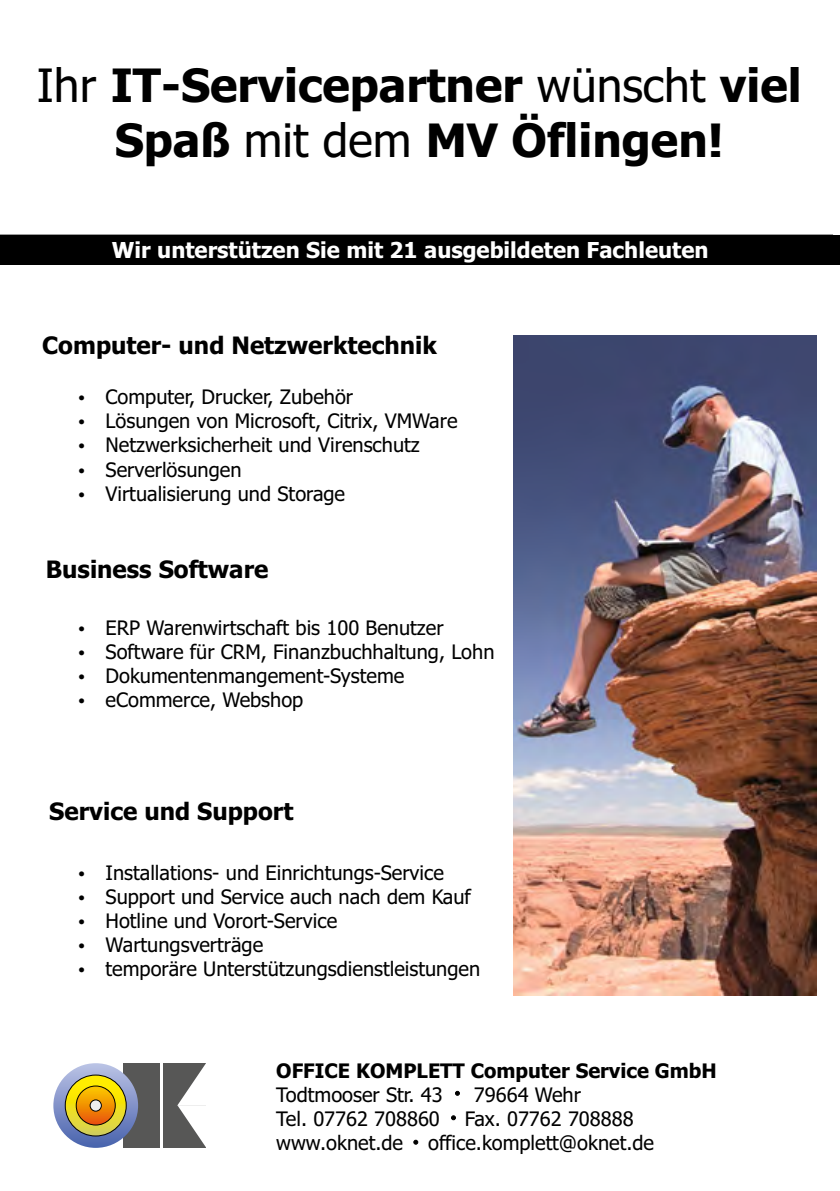
<style>
.page{position:relative;width:840px;height:1191px;background:#fff}
.page>*{position:absolute;margin:0;border:0;box-sizing:border-box;transform-origin:0 0}
.t1{font:700 46px/55.6px "Tahoma";color:#000;text-align:center}
.t2{font:700 24px "Tahoma";color:#000}
.t3{font:700 22px "Tahoma";color:#fff}
.t4{font:20px/24.2px "Tahoma";color:#000}
.t5{font:700 20px "Tahoma";color:#000}
.s1{font-weight:400}
</style>
<div class="page">
<svg style="left:455px;top:1091px;width:4px;height:4px"></svg>
<svg style="left:451px;top:1115px;width:4px;height:5px"></svg>
<svg style="left:413px;top:1140px;width:5px;height:4px"></svg>
<div style="left:0;top:235px;width:832px;height:29px;background:#000"></div>
<img style="left:513px;top:335px;width:303px;height:660px">
<div style="left:123px;top:1063px;width:36px;height:84px;background:#575756"></div>
<svg style="left:53px;top:1063px;width:85px;height:84px;background:#8190c4"></svg>
<svg style="left:65px;top:1075px;width:61px;height:61px;background:#dccf1c"></svg>
<div style="left:65px;top:1075px;width:61px;height:61px;border:1px solid #000;border-radius:50%"></div>
<svg style="left:76px;top:1086px;width:39px;height:39px"></svg>
<div style="left:76px;top:1086px;width:39px;height:39px;border:1px solid #000;border-radius:50%"></div>
<div style="left:90px;top:1100px;width:11px;height:11px;background:#ededed;border-radius:50%"></div>
<div style="left:90px;top:1099px;width:11px;height:12px;border:1px solid #000;border-radius:50%"></div>
<div style="left:163px;top:1063px;width:42px;height:84px;background:#575756"></div>
<svg style="left:177px;top:1063px;width:29px;height:84px"></svg>
<h1 class="t1" style="left:37px;top:59px;width:766px"><span class="s1">Ihr</span> IT-Servicepartner <span class="s1">wünscht</span> viel<br>Spaß <span class="s1">mit dem</span> MV Öflingen!</h1>
<p class="t3" style="left:112px;top:235px;width:597px">Wir unterstützen Sie mit 21 ausgebildeten Fachleuten</p>
<p class="t2" style="left:42px;top:328px;width:396px">Computer- und Netzwerktechnik</p>
<p class="t4" style="left:105px;top:386px;width:353px">Computer, Drucker, Zubehör<br>Lösungen von Microsoft, Citrix, VMWare<br>Netzwerksicherheit und Virenschutz<br>Serverlösungen<br>Virtualisierung und Storage</p>
<p class="t2" style="left:46px;top:553px;width:224px">Business Software</p>
<p class="t4" style="left:105px;top:616px;width:390px">ERP Warenwirtschaft bis 100 Benutzer Software für CRM, Finanzbuchhaltung, Lohn Dokumentenmangement-Systeme eCommerce, Webshop</p>
<p class="t2" style="left:49px;top:794px;width:245px">Service und Support</p>
<p class="t4" style="left:105px;top:861px;width:376px">Installations- und Einrichtungs-Service Support und Service auch nach dem Kauf Hotline und Vorort-Service Wartungsverträge<br>temporäre Unterstützungsdienstleistungen</p>
<p class="t5" style="left:276px;top:1056px;width:442px">OFFICE KOMPLETT Computer Service GmbH</p>
<p class="t4" style="left:276px;top:1083px;width:168px">Todtmooser Str. 43</p>
<p class="t4" style="left:473px;top:1083px;width:108px">79664 Wehr</p>
<p class="t4" style="left:276px;top:1107px;width:165px">Tel. 07762 708860</p>
<p class="t4" style="left:464px;top:1107px;width:170px">Fax. 07762 708888</p>
<p class="t4" style="left:276px;top:1131px;width:128px">www.oknet.de</p>
<p class="t4" style="left:428px;top:1131px;width:227px">office.komplett@oknet.de</p>
</div>
